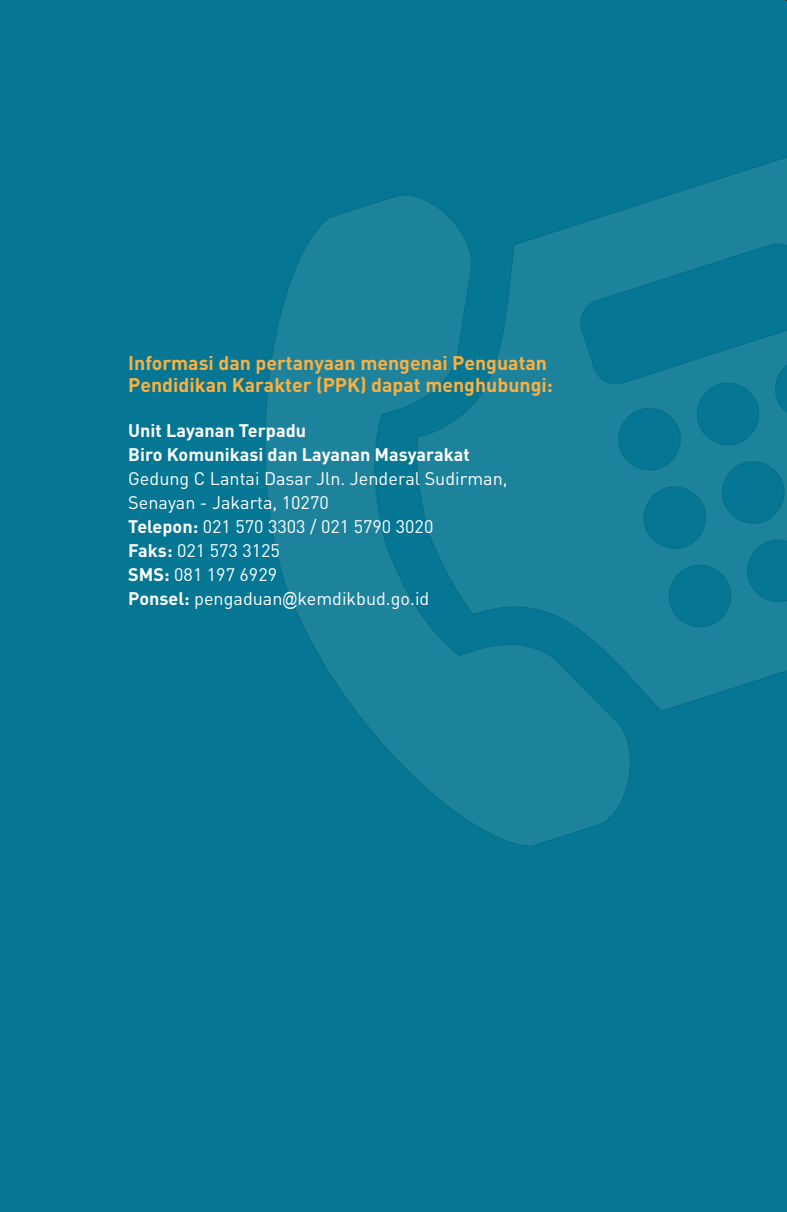
<style>
.page{position:relative;width:787px;height:1212px;background:#057693}
.page>*{position:absolute;margin:0;border:0;box-sizing:border-box;transform-origin:0 0}
.t1{font:700 19.5px/22.5px "DIN Pro";color:#fbb040}
.t2{font:18px/24px "DIN Pro";color:#fff}
.t3{font:700 18px/24px "DIN Pro";color:#fff}
.s1{font-weight:700}
.s2{font-family:"Arial Narrow"}
</style>
<div class="page">
<svg style="left:643px;top:158px;width:144px;height:553px"></svg>
<svg style="left:265px;top:195px;width:378px;height:651px"></svg>
<p class="t1" style="left:128px;top:350px;width:426px">Informasi dan pertanyaan mengenai Penguatan<br>Pendidikan Karakter (PPK) dapat menghubungi:</p>
<p class="t3" style="left:128px;top:418px;width:343px">Unit Layanan Terpadu<br>Biro Komunikasi dan Layanan Masyarakat</p>
<p class="t2" style="left:128px;top:466px;width:381px">Gedung C Lantai Dasar Jln. Jenderal Sudirman,<br>Senayan - Jakarta, 10270<br><span class="s1">Telepon:</span> 021 570 3303 / 021 5790 3020<br><span class="s1">Faks:</span> 021 573 3125<br><span class="s1">SMS:</span> 081 197 6929<br><span class="s1">Ponsel:</span> pengaduan<span class="s2">@</span>kemdikbud.go.id</p>
</div>
